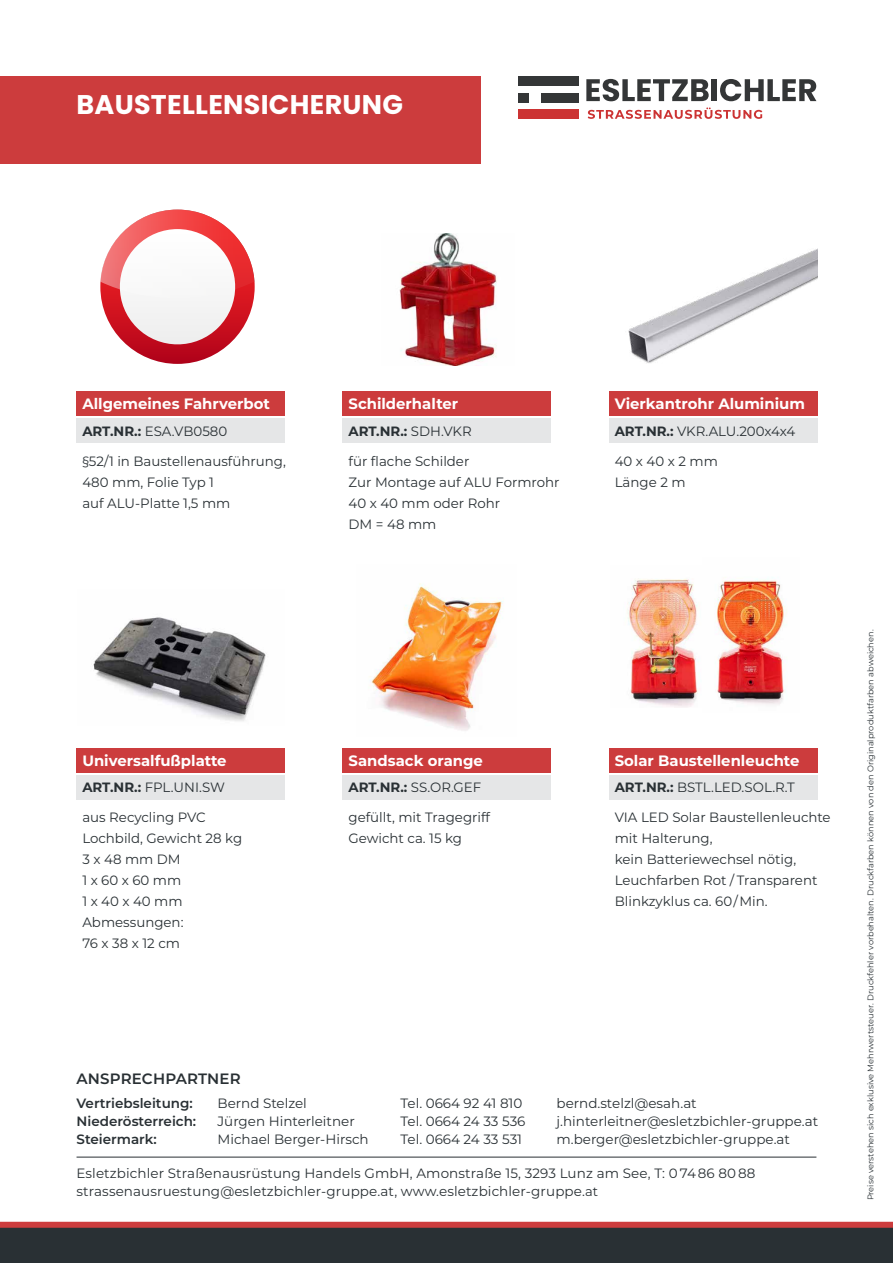
<style>
.page{position:relative;width:893px;height:1263px;background:#fff}
.page>*{position:absolute;margin:0;border:0;box-sizing:border-box;transform-origin:0 0}
.t1{font:700 27px "Poppins";letter-spacing:.01em;color:#fff}
.t2{font:700 15px "Montserrat";color:#fff}
.t3{font:600 15px "Montserrat";letter-spacing:.01em;color:#293034}
.t4{font:13.5px/21px "Montserrat";color:#293034}
.t5{font:600 13.5px "Montserrat";color:#293034}
.t6{font:700 13.5px "Montserrat";color:#293034}
.t7{font:8.25px "Montserrat";color:#293034}
.s1{font-weight:700}
.s2{font-weight:400}
.s3{font-size:13.05px}
</style>
<div class="page">
<div style="left:0;top:1228px;width:893px;height:35px;background:#293034"></div>
<div style="left:0;top:1222px;width:893px;height:6px;background:#cc3c3d"></div>
<div style="left:519px;top:77px;width:60px;height:9px;background:#343637"></div>
<div style="left:519px;top:110px;width:60px;height:9px;background:#c33"></div>
<div style="left:542px;top:93px;width:37px;height:10px;background:#343637"></div>
<div style="left:519px;top:93px;width:10px;height:10px;background:#343637"></div>
<svg style="left:586px;top:79px;width:123px;height:22px"></svg>
<div style="left:712px;top:79px;width:5px;height:22px;background:#343637"></div>
<svg style="left:720px;top:79px;width:96px;height:22px"></svg>
<svg style="left:588px;top:107px;width:174px;height:12px"></svg>
<div style="left:0;top:77px;width:480px;height:87px;background:#cc3c3d"></div>
<svg style="left:100px;top:210px;width:155px;height:154px"></svg>
<svg style="left:100px;top:210px;width:154px;height:140px"></svg>
<img style="left:93px;top:617px;width:173px;height:104px">
<img style="left:399px;top:233px;width:98px;height:133px">
<img style="left:369px;top:583px;width:135px;height:148px">
<img style="left:628px;top:249px;width:189px;height:114px">
<img style="left:627px;top:579px;width:71px;height:128px">
<img style="left:717px;top:577px;width:70px;height:128px">
<div style="left:77px;top:392px;width:208px;height:24px;background:#cc3c3d"></div>
<div style="left:77px;top:748px;width:208px;height:25px;background:#cc3c3d"></div>
<div style="left:343px;top:392px;width:208px;height:24px;background:#cc3c3d"></div>
<div style="left:343px;top:748px;width:208px;height:25px;background:#cc3c3d"></div>
<div style="left:609px;top:392px;width:208px;height:24px;background:#cc3c3d"></div>
<div style="left:609px;top:748px;width:208px;height:25px;background:#cc3c3d"></div>
<div style="left:77px;top:419px;width:208px;height:24px;background:#e5e6e7"></div>
<div style="left:77px;top:775px;width:208px;height:25px;background:#e5e6e7"></div>
<div style="left:343px;top:419px;width:208px;height:24px;background:#e5e6e7"></div>
<div style="left:343px;top:775px;width:208px;height:25px;background:#e5e6e7"></div>
<div style="left:609px;top:419px;width:208px;height:24px;background:#e5e6e7"></div>
<div style="left:609px;top:775px;width:208px;height:25px;background:#e5e6e7"></div>
<hr style="left:77px;top:1157px;width:739px;height:1px;background:#293034">
<h1 class="t1" style="left:77px;top:89px;width:328px">BAUSTELLENSICHERUNG</h1>
<p class="t2" style="left:82px;top:393px;width:189px">Allgemeines Fahrverbot</p>
<p class="t4" style="left:82px;top:420px;width:146px"><span class="s1">ART.NR.:</span> ESA.VB0580</p>
<p class="t4" style="left:82px;top:450px;width:205px">§52/1 in Baustellenausführung,<br>480 mm, Folie Typ 1<br>auf ALU-Platte 1,5 mm</p>
<p class="t2" style="left:349px;top:393px;width:111px">Schilderhalter</p>
<p class="t6" style="left:349px;top:421px;width:125px">ART.NR.: <span class="s2">SDH.VKR</span></p>
<p class="t4" style="left:349px;top:450px;width:213px">für flache Schilder<br>Zur Montage auf ALU Formrohr<br>40 x 40 mm oder Rohr<br>DM = 48 mm</p>
<p class="t2" style="left:615px;top:393px;width:192px">Vierkantrohr Aluminium</p>
<p class="t4" style="left:615px;top:420px;width:182px"><span class="s1">ART.NR.:</span> VKR.ALU.200x4x4</p>
<p class="t4" style="left:615px;top:450px;width:105px">40 x 40 x 2 mm<br>Länge 2 m</p>
<p class="t2" style="left:82px;top:750px;width:146px">Universalfußplatte</p>
<p class="t4" style="left:82px;top:776px;width:144px"><span class="s1">ART.NR.:</span> FPL.UNI.SW</p>
<p class="t4" style="left:82px;top:806px;width:161px">aus Recycling PVC<br>Lochbild, Gewicht 28 kg<br>3 x 48 mm DM<br>1 x 60 x 60 mm<br>1 x 40 x 40 mm<br>Abmessungen:<br>76 x 38 x 12 cm</p>
<p class="t2" style="left:349px;top:750px;width:136px">Sandsack orange</p>
<p class="t4" style="left:349px;top:776px;width:134px"><span class="s1">ART.NR.:</span> SS.OR.GEF</p>
<p class="t4" style="left:349px;top:806px;width:143px">gefüllt, mit Tragegriff<br>Gewicht ca. 15 kg</p>
<p class="t2" style="left:615px;top:750px;width:186px">Solar Baustellenleuchte</p>
<p class="t4" style="left:615px;top:776px;width:182px"><span class="s1">ART.NR.:</span> BSTL.LED.SOL.R.T</p>
<p class="t4" style="left:615px;top:806px;width:217px">VIA LED Solar Baustellenleuchte mit Halterung,<br>kein Batteriewechsel nötig,<br>Leuchfarben Rot / Transparent<br>Blinkzyklus ca. 60/Min.</p>
<p class="t3" style="left:77px;top:1068px;width:166px">ANSPRECHPARTNER</p>
<p class="t5" style="left:77px;top:1094px;width:118px">Vertriebsleitung:</p>
<p class="t4" style="left:218px;top:1092px;width:91px">Bernd Stelzel</p>
<p class="t4" style="left:401px;top:1092px;width:123px">Tel. 0664 92 41 810</p>
<p class="t4" style="left:557px;top:1092px;width:142px">bernd.stelzl@esah.at</p>
<p class="t5" style="left:77px;top:1112px;width:121px">Niederösterreich:</p>
<p class="t4" style="left:218px;top:1110px;width:139px">Jürgen Hinterleitner</p>
<p class="t4" style="left:401px;top:1110px;width:126px">Tel. 0664 24 33 536</p>
<p class="t4" style="left:557px;top:1110px;width:263px">j.hinterleitner@esletzbichler-gruppe.at</p>
<p class="t5" style="left:77px;top:1130px;width:82px">Steiermark:</p>
<p class="t4" style="left:218px;top:1128px;width:153px">Michael Berger-Hirsch</p>
<p class="t4" style="left:401px;top:1128px;width:123px">Tel. 0664 24 33 531</p>
<p class="t4" style="left:557px;top:1128px;width:235px">m.berger@esletzbichler-gruppe.at</p>
<p class="t4" style="left:77px;top:1164px;width:680px;line-height:18px">Esletzbichler Straßenausrüstung Handels GmbH, Amonstraße 15, 3293 Lunz am See, T: 0 74 86 80 88 strassenausruestung@esletzbichler-gruppe.at, www.esletzbichler-gruppe.<span class="s3">at</span></p>
<p class="t7" style="left:865px;top:1200px;width:572px;rotate:-90deg">Preise verstehen sich exklusive Mehrwertsteuer. Druckfehler vorbehalten. Druckfarben können von den Originalproduktfarben abweichen.</p>
</div>
